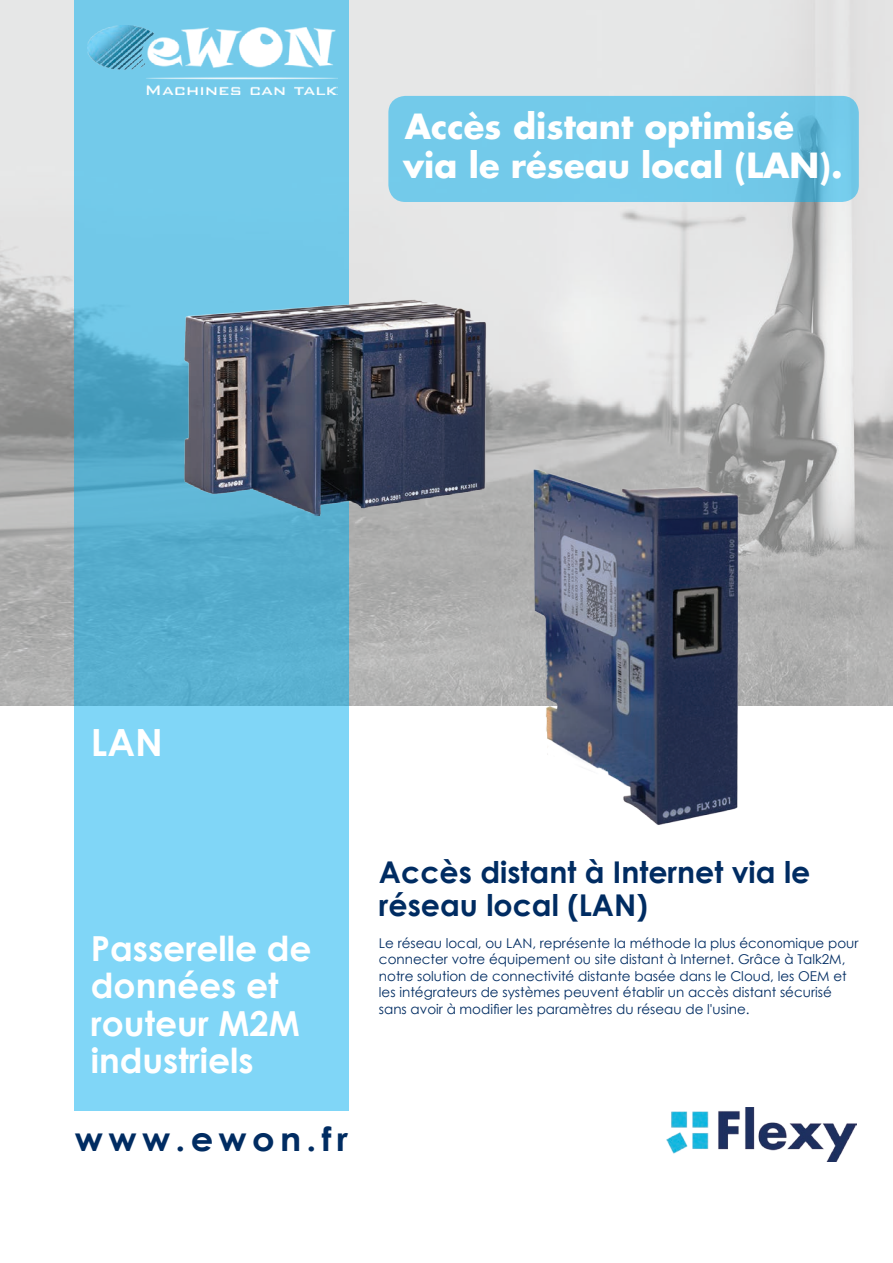
<style>
.page{position:relative;width:893px;height:1263px;background:#fff}
.page>*{position:absolute;margin:0;border:0;box-sizing:border-box;transform-origin:0 0}
.t1{font:700 37.5px "Century Gothic";color:#fff}
.t2{font:700 34.5px/37.5px "Century Gothic";color:#fff}
.t3{font:700 33.75px/39px "Futura Std";color:#fff}
.t4{font:700 33px "Century Gothic";letter-spacing:.15em;color:#002c62;scale:1.07 1}
.t5{font:700 30px/33px "Century Gothic";color:#002c62}
.t6{font:13.5px/16.5px "Century Gothic";color:#002c62}
</style>
<div class="page">
<img style="left:0;top:0;width:893px;height:706px">
<svg style="left:74px;top:0;width:275px;height:1111px;background:#73caea"></svg>
<img style="left:87px;top:26px;width:250px;height:68px">
<img style="left:113px;top:257px;width:433px;height:325px">
<img style="left:426px;top:279px;width:389px;height:546px">
<img style="left:666px;top:1108px;width:191px;height:54px">
<div style="left:388px;top:96px;width:471px;height:106px;background:#73caea;border-radius:17px"></div>
<h3 class="t3" style="left:403px;top:106px;width:441px">Accès distant optimisé via le réseau local (LAN).</h3>
<h1 class="t1" style="left:91px;top:714px;width:73px">LAN</h1>
<h2 class="t2" style="left:91px;top:928px;width:222px">Passerelle de données et routeur M2M industriels</h2>
<h3 class="t4" style="left:75px;top:1114px;width:257px">www.ewon.fr</h3>
<h3 class="t5" style="left:379px;top:854px;width:433px">Accès distant à Internet via le réseau local (LAN)</h3>
<p class="t6" style="left:379px;top:934px;width:481px">Le réseau local, ou LAN, représente la méthode la plus économique pour connecter votre équipement ou site distant à Internet. Grâce à Talk2M, notre solution de connectivité distante basée dans le Cloud, les OEM et les intégrateurs de systèmes peuvent établir un accès distant sécurisé sans avoir à modifier les paramètres du réseau de l'usine.</p>
</div>
